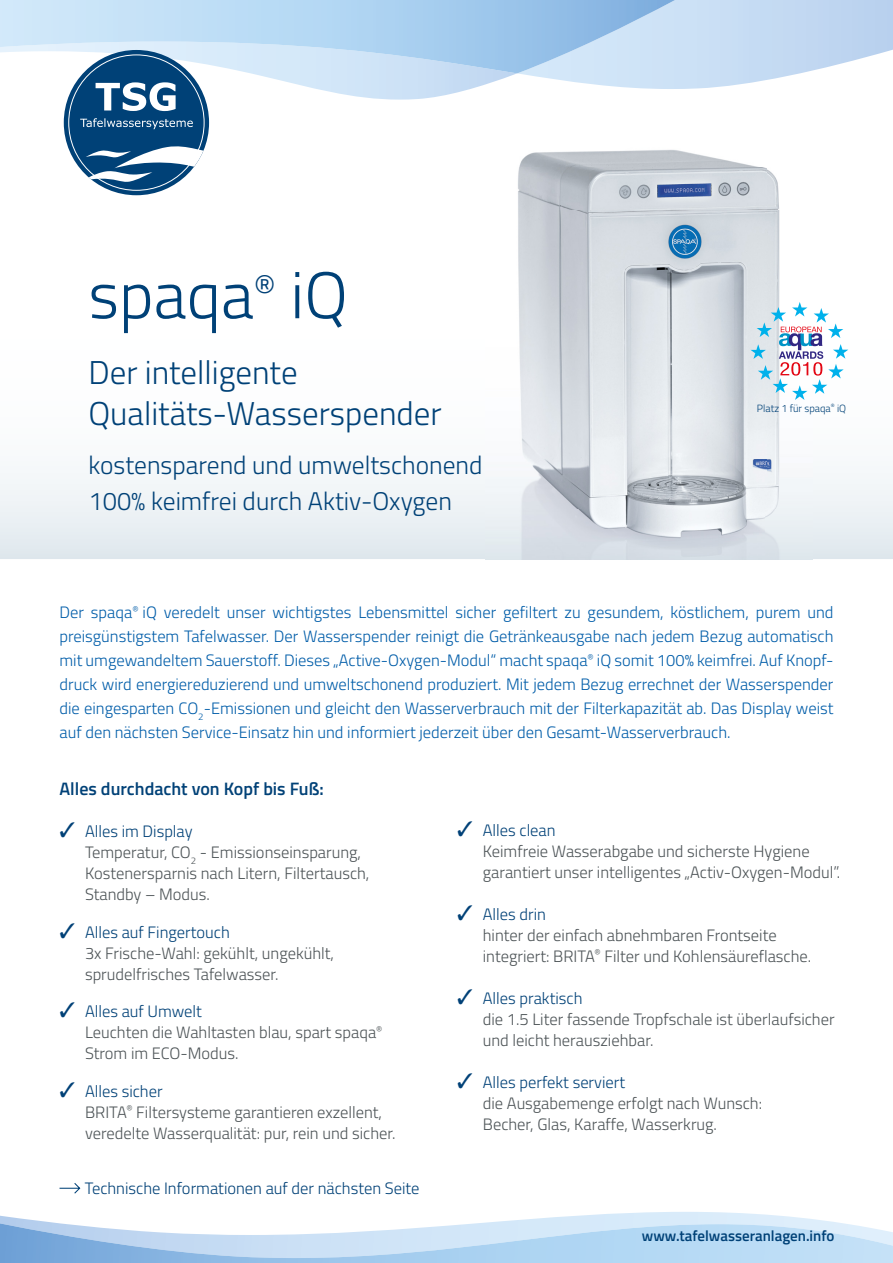
<style>
.page{position:relative;width:893px;height:1263px;background:#fff}
.page>*{position:absolute;margin:0;border:0;box-sizing:border-box;transform-origin:0 0}
.t1{font:300 66px "Titillium Web";color:#004177}
.t2{font:300 33px/40.5px "Titillium Web";color:#004177}
.t3{font:300 25.5px/36px "Titillium Web";color:#004177}
.t4{font:600 18px "Titillium Web";color:#004177}
.t5{font:300 16.5px/21px "Titillium Web";color:#4c5356}
.t6{font:300 16.5px/24px "Titillium Web";color:#005da9;text-align:justify}
.t7{font:300 16.5px "Titillium Web";color:#004177}
.t8{font:600 15px "Titillium Web";color:#004177}
.t9{font:300 10.5px "Titillium Web";color:#004177}
.s1{color:#004177}
</style>
<div class="page">
<svg style="left:0;top:349px;width:893px;height:210px"></svg>
<div style="left:64px;top:50px;width:145px;height:145px;background:#004177;border-radius:50%"></div>
<svg style="left:81px;top:144px;width:125px;height:38px"></svg>
<svg style="left:80px;top:118px;width:113px;height:11px"></svg>
<svg style="left:0;top:0;width:893px;height:111px"></svg>
<svg style="left:59px;top:1183px;width:22px;height:11px"></svg>
<svg style="left:0;top:1212px;width:839px;height:11px"></svg>
<img style="left:485px;top:150px;width:328px;height:409px">
<svg style="left:750px;top:302px;width:98px;height:98px"></svg>
<h1 class="t1" style="left:88px;top:247px;width:261px">spaqa<sup>®</sup> iQ</h1>
<h2 class="t2" style="left:88px;top:351px;width:355px">Der intelligente<br>Qualitäts-Wasserspender</h2>
<h3 class="t3" style="left:88px;top:446px;width:396px">kostensparend und umweltschonend<br>100% keimfrei durch Aktiv-Oxygen</h3>
<p class="t9" style="left:757px;top:401px;width:91px">Platz 1 für spaqa<sup>®</sup> iQ</p>
<p class="t6" style="left:60px;top:599px;width:775px">Der spaqa<sup>®</sup> iQ veredelt unser wichtigstes Lebensmittel sicher gefiltert zu gesundem, köstlichem, purem und preisgünstigstem Tafelwasser. Der Wasserspender reinigt die Getränkeausgabe nach jedem Bezug automatisch mit umgewandeltem Sauerstoff. Dieses „Active-Oxygen-Modul“ macht spaqa<sup>®</sup> iQ somit 100% keimfrei. Auf Knopf&shy;druck wird energiereduzierend und umweltschonend produziert. Mit jedem Bezug errechnet der Wasserspender die eingesparten CO<sub>2</sub>-Emissionen und gleicht den Wasserverbrauch mit der Filterkapazität ab. Das Display weist auf den nächsten Service-Einsatz hin und informiert jederzeit über den Gesamt-Wasserverbrauch.</p>
<p class="t4" style="left:60px;top:775px;width:266px">Alles durchdacht von Kopf bis Fuß:</p>
<p class="t5" style="left:85px;top:820px;width:286px;text-indent:-25px"><span class="s1">✓ Alles im Display<br></span>Temperatur, CO<sub>2</sub> - Emissionseinsparung,<br>Kostenersparnis nach Litern, Filtertausch,<br>Standby – Modus.</p>
<p class="t5" style="left:85px;top:920px;width:251px;text-indent:-26px"><span class="s1">✓ Alles auf Fingertouch<br></span>3x Frische-Wahl: gekühlt, ungekühlt, sprudelfrisches Tafelwasser.</p>
<p class="t5" style="left:85px;top:1000px;width:299px;text-indent:-26px"><span class="s1">✓ Alles auf Umwelt<br></span>Leuchten die Wahltasten blau, spart spaqa<sup>®<br></sup>Strom im ECO-Modus.</p>
<p class="t5" style="left:85px;top:1079px;width:312px;text-indent:-26px"><span class="s1">✓ Alles sicher<br></span>BRITA<sup>®</sup> Filtersysteme garantieren exzellent, veredelte Wasserqualität: pur, rein und sicher.</p>
<p class="t7" style="left:85px;top:1176px;width:336px">Technische Informationen auf der nächsten Seite</p>
<p class="t5" style="left:483px;top:818px;width:359px;text-indent:-26px"><span class="s1">✓ Alles clean<br></span>Keimfreie Wasserabgabe und sicherste Hygiene garantiert unser intelligentes „Activ-Oxygen-Modul”.</p>
<p class="t5" style="left:483px;top:902px;width:330px;text-indent:-26px"><span class="s1">✓ Alles drin<br></span>hinter der einfach abnehmbaren Frontseite integriert: BRITA<sup>®</sup> Filter und Kohlensäureflasche.</p>
<p class="t5" style="left:483px;top:986px;width:353px;text-indent:-26px"><span class="s1">✓ Alles praktisch<br></span>die 1.5 Liter fassende Tropfschale ist überlaufsicher und leicht herausziehbar.</p>
<p class="t5" style="left:483px;top:1070px;width:281px;text-indent:-26px"><span class="s1">✓ Alles perfekt serviert<br></span>die Ausgabemenge erfolgt nach Wunsch:<br>Becher, Glas, Karaffe, Wasserkrug.</p>
<p class="t8" style="left:642px;top:1224px;width:194px">www.tafelwasseranlagen.info</p>
</div>
